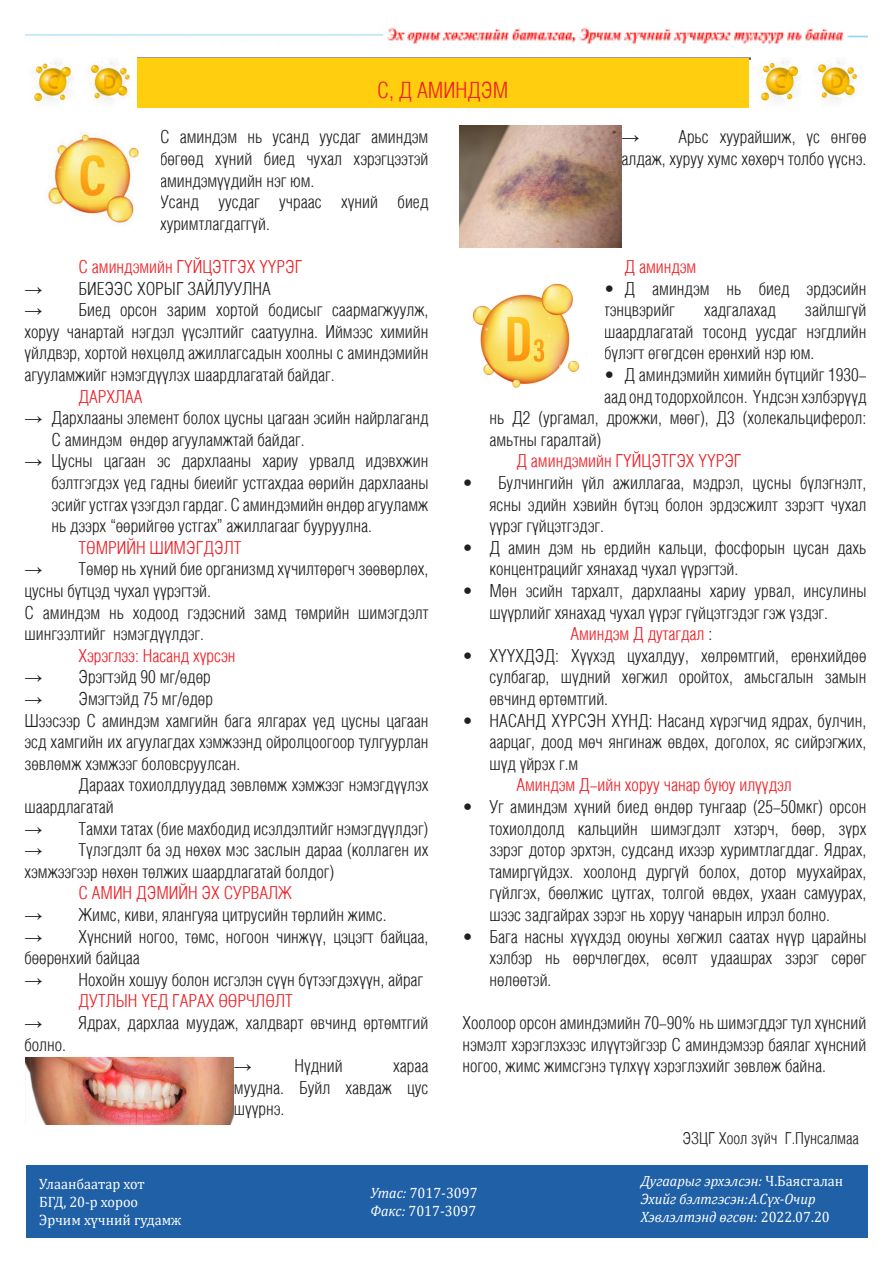
<style>
.page{position:relative;width:893px;height:1263px;background:#fff}
.page>*{position:absolute;margin:0;border:0;box-sizing:border-box;transform-origin:0 0}
.t1{font:22.5px "Mogul Helios";color:#ee1d23}
.t2{font:18px/21.6px "Mogul Helios";color:#231f20;text-align:justify}
.t3{font:18px "Mogul Helios";color:#ee1d23}
.t4{font:16.5px "Mogul Helios";color:#231f20}
.t5{font:italic 15px "Cambria";color:#fff;scale:.95 1}
.t6{font:15px "Cambria";color:#fff;scale:.95 1}
.s1{font-family:"Arial"}
.s2{color:#231f20}
.s3{font-style:italic}
.s4{font-style:normal}
</style>
<div class="page">
<hr style="left:26px;top:58px;width:841px;height:1px;background:#231f20">
<hr style="left:26px;top:59px;width:841px;height:1px;background:#231f20">
<img style="left:26px;top:27px;width:841px;height:17px">
<div style="left:137px;top:58px;width:612px;height:49px;background:#ffcf0f"></div>
<img style="left:26px;top:1057px;width:208px;height:67px">
<img style="left:459px;top:125px;width:162px;height:123px">
<img style="left:26px;top:58px;width:111px;height:44px">
<img style="left:752px;top:58px;width:115px;height:43px">
<img style="left:472px;top:283px;width:107px;height:105px">
<img style="left:47px;top:132px;width:92px;height:94px">
<div style="left:26px;top:1165px;width:841px;height:72px;background:#1f60a6"></div>
<p class="t1" style="left:377px;top:78px;width:133px">С, Д АМИНДЭМ</p>
<p class="t2" style="left:160px;top:126px;width:270px">С аминдэм нь усанд уусдаг аминдэм бөгөөд хүний биед чухал хэрэгцээтэй аминдэмүүдийн нэг юм.</p>
<p class="t2" style="left:160px;top:191px;width:270px">Усанд уусдаг учраас хүний биед хуримтлагдаггүй.</p>
<p class="t3" style="left:78px;top:257px;width:226px">C аминдэмийн ГҮЙЦЭТГЭХ ҮҮРЭГ</p>
<p class="t2" style="left:24px;top:277px;width:248px"><span class="s1">→</span> БИЕЭЭС ХОРЫГ ЗАЙЛУУЛНА</p>
<p class="t2" style="left:24px;top:299px;width:405px"><span class="s1">→</span> Биед орсон зарим хортой бодисыг саармагжуулж, хоруу чанартай нэгдэл үүсэлтийг саатуулна. Иймээс химийн үйлдвэр, хортой нөхцөлд ажиллагсадын хоолны с аминдэмийн агууламжийг нэмэгдүүлэх шаардлагатай байдаг.</p>
<p class="t3" style="left:78px;top:386px;width:66px">ДАРХЛАА</p>
<p class="t2" style="left:51px;top:407px;width:378px;text-indent:-27px"><span class="s1">→</span> Дархлааны элемент болох цусны цагаан эсийн найрлаганд<br>С аминдэм өндөр агууламжтай байдаг.</p>
<p class="t2" style="left:51px;top:450px;width:378px;text-indent:-27px"><span class="s1">→</span> Цусны цагаан эс дархлааны хариу урвалд идэвхжин бэлтгэгдэх үед гадны биеийг устгахдаа өөрийн дархлааны эсийг устгах үзэгдэл гардаг. С аминдэмийн өндөр агууламж нь дээрх “өөрийгөө устгах” ажиллагааг бууруулна.</p>
<p class="t3" style="left:78px;top:538px;width:165px">ТӨМРИЙН ШИМЭГДЭЛТ</p>
<p class="t2" style="left:24px;top:558px;width:405px"><span class="s1">→</span> Төмөр нь хүний бие организмд хүчилтөрөгч зөөвөрлөх, цусны бүтцэд чухал үүрэгтэй.</p>
<p class="t2" style="left:24px;top:601px;width:405px">С аминдэм нь ходоод гэдэсний замд төмрийн шимэгдэлт шингээлтийг нэмэгдүүлдэг.</p>
<p class="t3" style="left:78px;top:646px;width:158px">Хэрэглээ: Насанд хүрсэн</p>
<p class="t2" style="left:24px;top:666px;width:188px"><span class="s1">→</span> Эрэгтэйд 90 мг/өдөр</p>
<p class="t2" style="left:24px;top:688px;width:190px"><span class="s1">→</span> Эмэгтэйд 75 мг/өдөр</p>
<p class="t2" style="left:24px;top:709px;width:405px">Шээсээр С аминдэм хамгийн бага ялгарах үед цусны цагаан эсд хамгийн их агуулагдах хэмжээнд ойролцоогоор тулгуурлан зөвлөмж хэмжээг боловсруулсан.</p>
<p class="t2" style="left:24px;top:774px;width:405px;text-indent:54px">Дараах тохиолдлуудад зөвлөмж хэмжээг нэмэгдүүлэх шаардлагатай</p>
<p class="t2" style="left:24px;top:817px;width:405px"><span class="s1">→</span> Тамхи татах (бие махбодид исэлдэлтийг нэмэгдүүлдэг)</p>
<p class="t2" style="left:24px;top:839px;width:405px"><span class="s1">→</span> Түлэгдэлт ба эд нөхөх мэс заслын дараа (коллаген их хэмжээгээр нөхөн төлжих шаардлагатай болдог)</p>
<p class="t3" style="left:78px;top:883px;width:215px">С АМИН ДЭМИЙН ЭХ СУРВАЛЖ</p>
<p class="t2" style="left:24px;top:904px;width:364px"><span class="s1">→</span> Жимс, киви, ялангуяа цитрусийн төрлийн жимс.</p>
<p class="t2" style="left:24px;top:925px;width:405px"><span class="s1">→</span> Хүнсний ногоо, төмс, ногоон чинжүү, цэцэгт байцаа, бөөрөнхий байцаа</p>
<p class="t2" style="left:24px;top:969px;width:400px"><span class="s1">→</span> Нохойн хошуу болон исгэлэн сүүн бүтээгдэхүүн, айраг</p>
<p class="t3" style="left:78px;top:991px;width:216px">ДУТЛЫН ҮЕД ГАРАХ ӨӨРЧЛӨЛТ</p>
<p class="t2" style="left:24px;top:1012px;width:405px"><span class="s1">→</span> Ядрах, дархлаа муудаж, халдварт өвчинд өртөмтгий болно.</p>
<p class="t2" style="left:234px;top:1055px;width:110px"><span class="s1">→</span> Нүдний</p>
<p class="t2" style="left:234px;top:1055px;width:196px;text-indent:159px">хараа муудна. Буйл хавдаж цус шүүрнэ.</p>
<p class="t2" style="left:621px;top:126px;width:246px"><span class="s1">→</span> Арьс хуурайшиж, үс өнгөө алдаж, хуруу хумс хөхөрч толбо үүснэ.</p>
<p class="t3" style="left:624px;top:257px;width:73px">Д аминдэм</p>
<p class="t2" style="left:604px;top:277px;width:264px">• Д аминдэм нь биед эрдэсийн тэнцвэрийг</p>
<p class="t2" style="left:604px;top:299px;width:264px;text-indent:201px">зайлшгүй шаардлагатай тосонд уусдаг нэгдлийн бүлэгт өгөгдсөн ерөнхий нэр юм.</p>
<p class="t2" style="left:604px;top:364px;width:264px">• Д аминдэмийн химийн бүтцийг 1930-</p>
<p class="t2" style="left:604px;top:385px;width:264px">аад онд тодорхойлсон. Үндсэн хэлбэрүүд</p>
<p class="t2" style="left:489px;top:407px;width:378px">нь Д2 (ургамал, дрожжи, мөөг), Д3 (холекальциферол:</p>
<p class="t2" style="left:489px;top:429px;width:113px">амьтны гаралтай)</p>
<p class="t3" style="left:516px;top:451px;width:227px">Д аминдэмийн ГҮЙЦЭТГЭХ ҮҮРЭГ</p>
<p class="t2" style="left:489px;top:472px;width:378px;text-indent:-27px">• Булчингийн үйл ажиллагаа, мэдрэл, цусны бүлэгнэлт, ясны эдийн хэвийн бүтэц болон эрдэсжилт зэрэгт чухал үүрэг гүйцэтгэдэг.</p>
<p class="t2" style="left:489px;top:537px;width:378px;text-indent:-27px">• Д амин дэм нь ердийн кальци, фосфорын цусан дахь концентрацийг хянахад чухал үүрэгтэй.</p>
<p class="t2" style="left:489px;top:580px;width:378px;text-indent:-27px">• Мөн эсийн тархалт, дархлааны хариу урвал, инсулины шүүрлийг хянахад чухал үүрэг гүйцэтгэдэг гэж үздэг.</p>
<p class="t3" style="left:570px;top:624px;width:143px">Аминдэм Д дутагдал <span class="s2">:</span></p>
<p class="t2" style="left:489px;top:645px;width:378px;text-indent:-27px">• ХҮҮХДЭД: Хүүхэд цухалдуу, хөлрөмтгий, ерөнхийдөө сулбагар, шүдний хөгжил оройтох, амьсгалын замын өвчинд өртөмтгий.</p>
<p class="t2" style="left:489px;top:709px;width:378px;text-indent:-27px">• НАСАНД ХҮРСЭН ХҮНД: Насанд хүрэгчид ядрах, булчин, аарцаг, доод мөч янгинаж өвдөх, доголох, яс сийрэгжих, шүд үйрэх г.м</p>
<p class="t3" style="left:516px;top:775px;width:277px">Аминдэм Д-ийн хоруу чанар буюу илүүдэл</p>
<p class="t2" style="left:489px;top:796px;width:378px;text-indent:-27px">• Уг аминдэм хүний биед өндөр тунгаар (25-50мкг) орсон тохиолдолд кальцийн шимэгдэлт хэтэрч, бөөр, зүрх зэрэг дотор эрхтэн, судсанд ихээр хуримтлагддаг. Ядрах, тамиргүйдэх. хоолонд дургүй болох, дотор муухайрах, гүйлгэх, бөөлжис цутгах, толгой өвдөх, ухаан самуурах, шээс задгайрах зэрэг нь хоруу чанарын илрэл болно.</p>
<p class="t2" style="left:489px;top:925px;width:378px;text-indent:-27px">• Бага насны хүүхдэд оюуны хөгжил саатах нүүр царайны хэлбэр нь өөрчлөгдөх, өсөлт удаашрах зэрэг сөрөг нөлөөтэй.</p>
<p class="t2" style="left:462px;top:1012px;width:405px">Хоолоор орсон аминдэмийн 70-90% нь шимэгддэг тул хүнсний нэмэлт хэрэглэхээс илүүтэйгээр С аминдэмээр баялаг хүнсний ногоо, жимс жимсгэнэ түлхүү хэрэглэхийг зөвлөж байна.</p>
<p class="t2" style="left:704px;top:299px;width:73px">хадгалахад</p>
<p class="t4" style="left:682px;top:1129px;width:178px">ЭЗЦГ Хоол зүйч Г.Пунсалмаа</p>
<p class="t6" style="left:39px;top:1175px;width:112px">Улаанбаатар хот</p>
<p class="t6" style="left:39px;top:1193px;width:106px">БГД, 20-р хороо</p>
<p class="t6" style="left:39px;top:1211px;width:151px">Эрчим хүчний гудамж</p>
<p class="t6" style="left:370px;top:1184px;width:114px"><span class="s3">Утас:</span> 7017-3097</p>
<p class="t6" style="left:370px;top:1202px;width:113px"><span class="s3">Факс:</span> 7017-3097</p>
<p class="t5" style="left:641px;top:1170px;width:215px">Дугаарыг эрхэлсэн: <span class="s4">Ч.Баясгалан</span></p>
<p class="t5" style="left:641px;top:1188px;width:186px">Эхийг бэлтгэсэн:А.Сүх-Очир</p>
<p class="t5" style="left:641px;top:1206px;width:201px">Хэвлэлтэнд өгсөн: <span class="s4">2022.07.20</span></p>
</div>
